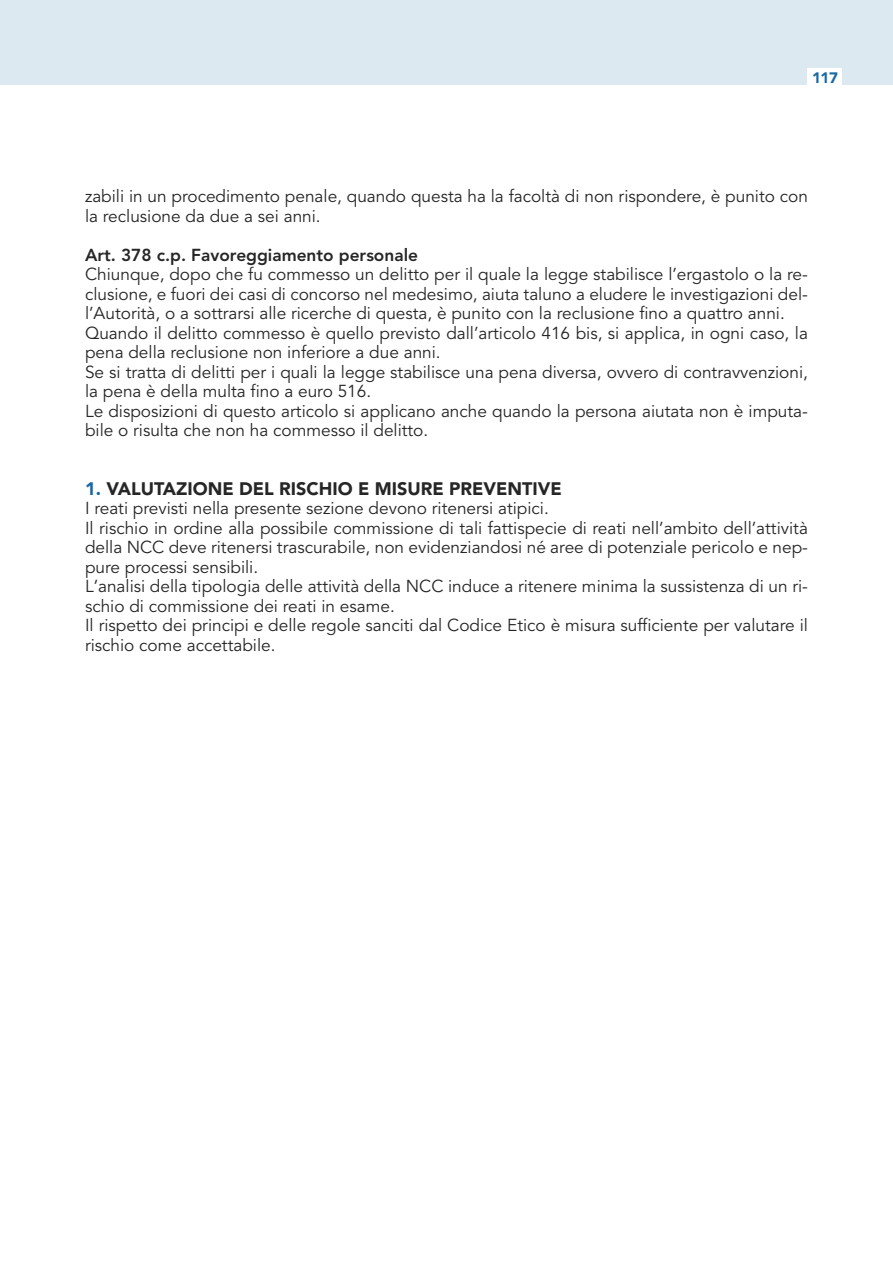
<style>
.page{position:relative;width:893px;height:1263px;background:#fff}
.page>*{position:absolute;margin:0;border:0;box-sizing:border-box;transform-origin:0 0}
.t1{font:900 18px "Avenir";color:#272627}
.t2{font:17.25px/19.5px "Avenir";color:#272627}
.t3{font:800 17.25px "Avenir";color:#272627}
.t4{font:900 15px "Avenir";color:#1769a4}
.s1{color:#1769a4}
</style>
<div class="page">
<div style="left:0;top:0;width:893px;height:85px;background:#dce9f1"></div>
<div style="left:808px;top:68px;width:34px;height:26px;background:#fff"></div>
<p class="t4" style="left:812px;top:72px;width:27px">117</p>
<p class="t2" style="left:85px;top:188px;width:724px">zabili in un procedimento penale, quando questa ha la facoltà di non rispondere, è punito con la reclusione da due a sei anni.</p>
<p class="t3" style="left:85px;top:247px;width:334px">Art. 378 c.p. Favoreggiamento personale</p>
<p class="t2" style="left:85px;top:266px;width:724px">Chiunque, dopo che fu commesso un delitto per il quale la legge stabilisce l’ergastolo o la re&shy;clusione, e fuori dei casi di concorso nel medesimo, aiuta taluno a eludere le investigazioni del&shy;l’Autorità, o a sottrarsi alle ricerche di questa, è punito con la reclusione fino a quattro anni.<br>Quando il delitto commesso è quello previsto dall’articolo 416 bis, si applica, in ogni caso, la pena della reclusione non inferiore a due anni.<br>Se si tratta di delitti per i quali la legge stabilisce una pena diversa, ovvero di contravvenzioni, la pena è della multa fino a euro 516.<br>Le disposizioni di questo articolo si applicano anche quando la persona aiutata non è imputa&shy;bile o risulta che non ha commesso il delitto.</p>
<p class="t1" style="left:85px;top:481px;width:478px"><span class="s1">1.</span> VALUTAZIONE DEL RISCHIO E MISURE PREVENTIVE</p>
<p class="t2" style="left:85px;top:500px;width:724px">I reati previsti nella presente sezione devono ritenersi atipici.<br>Il rischio in ordine alla possibile commissione di tali fattispecie di reati nell’ambito dell’attività della NCC deve ritenersi trascurabile, non evidenziandosi né aree di potenziale pericolo e nep&shy;pure processi sensibili.<br>L’analisi della tipologia delle attività della NCC induce a ritenere minima la sussistenza di un ri&shy;schio di commissione dei reati in esame.<br>Il rispetto dei principi e delle regole sanciti dal Codice Etico è misura sufficiente per valutare il rischio come accettabile.</p>
</div>
